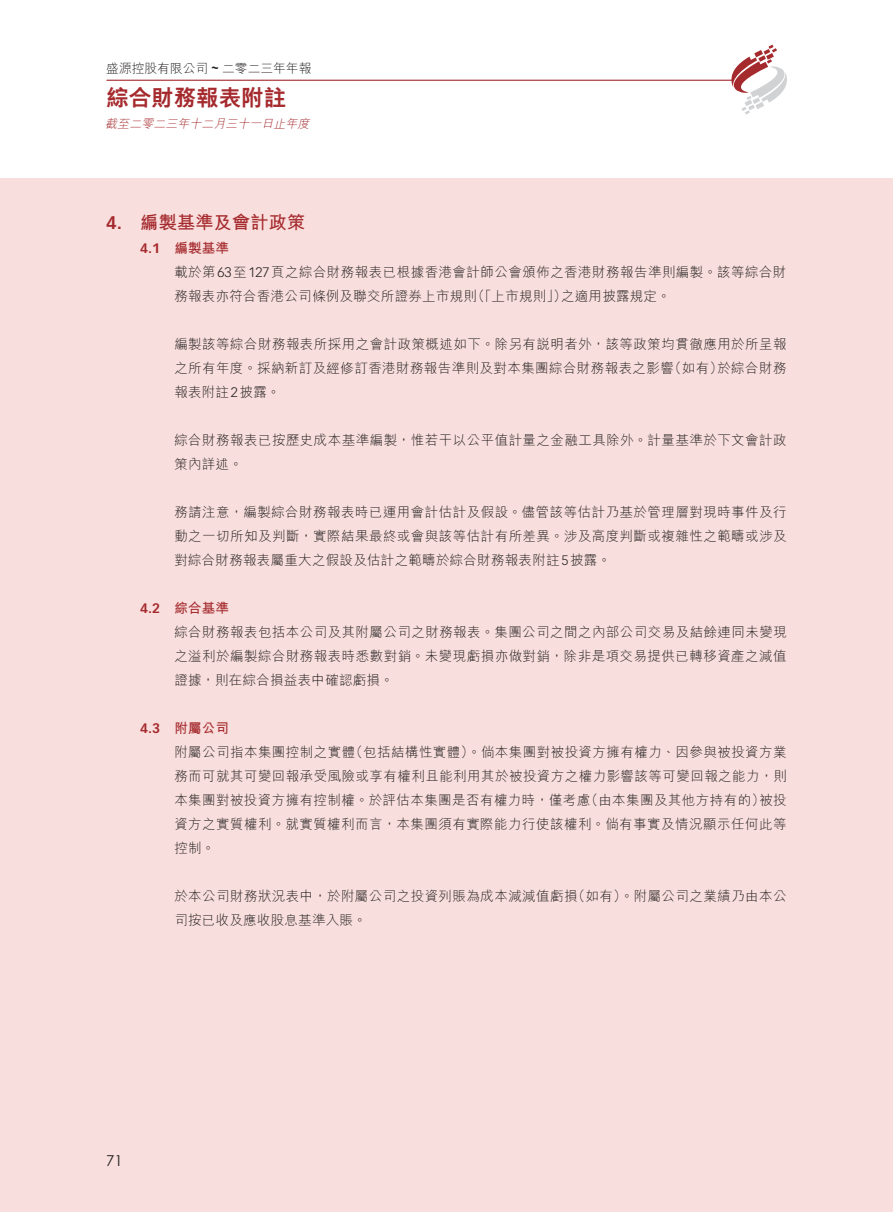
<style>
.page{position:relative;width:893px;height:1212px;background:#fff}
.page>*{position:absolute;margin:0;border:0;box-sizing:border-box;transform-origin:0 0}
.t1{font:800 22.5px "M Hei HK";color:#a52a2e}
.t2{font:700 18px "M Hei HK";letter-spacing:.02em;color:#a52a2e}
.t3{font:700 18px "Vectora LT Std";color:#a52a2e}
.t4{font:15px "Century Gothic";color:#231f20}
.t5{font:300 13.5px/24px "M Hei HK";letter-spacing:.035em;color:#231f20}
.t6{font:700 13.5px "M Hei HK";letter-spacing:.02em;color:#a52a2e}
.t7{font:700 13.5px "Vectora LT Std";color:#a52a2e}
.t8{font:300 12.75px "M Hei HK";color:#231f20}
.t9{font:italic 300 12px "M Hei HK";color:#a52a2e}
.s1{font-family:"Century Gothic";font-weight:700;font-size:12px}
.s2{font-family:"Vectora LT Std"}
</style>
<div class="page">
<div style="left:0;top:179px;width:893px;height:1033px;background:#f8dedc"></div>
<hr style="left:107px;top:80px;width:625px;height:1px;background:#a52a2e">
<svg style="left:722px;top:45px;width:65px;height:70px"></svg>
<p class="t8" style="left:106px;top:62px;width:207px">盛源控股有限公司 <span class="s1">~</span> 二零二三年年報</p>
<h1 class="t1" style="left:106px;top:87px;width:181px">綜合財務報表附註</h1>
<p class="t9" style="left:105px;top:117px;width:208px">截至二零二三年十二月三十一日止年度</p>
<h2 class="t3" style="left:106px;top:211px;width:17px">4.</h2>
<h2 class="t2" style="left:140px;top:209px;width:166px">編製基準及會計政策</h2>
<p class="t7" style="left:140px;top:240px;width:21px">4.1</p>
<p class="t7" style="left:140px;top:600px;width:21px">4.2</p>
<p class="t7" style="left:140px;top:720px;width:21px">4.3</p>
<p class="t6" style="left:174px;top:238px;width:56px">編製基準</p>
<p class="t5" style="left:561px;top:260px;width:227px;text-indent:-387px">載於第<span class="s2">63</span>至<span class="s2">127</span>頁之綜合財務報表已根據香港會計師公會頒佈之香港財務報告準則編製。該等綜合財之適用披露規定。</p>
<p class="t5" style="left:471px;top:284px;width:97px">（「上市規則」）</p>
<p class="t5" style="left:174px;top:284px;width:304px">務報表亦符合香港公司條例及聯交所證券上市規則</p>
<p class="t5" style="left:174px;top:332px;width:614px;text-align:right">編製該等綜合財務報表所採用之會計政策概述如下。除另有說明者外，該等政策均貫徹應用於所呈報於綜合財務</p>
<p class="t5" style="left:668px;top:356px;width:56px">（如有）</p>
<p class="t5" style="left:174px;top:356px;width:501px">之所有年度。採納新訂及經修訂香港財務報告準則及對本集團綜合財務報表之影響報表附註<span class="s2">2</span>披露。</p>
<p class="t5" style="left:174px;top:428px;width:614px">綜合財務報表已按歷史成本基準編製，惟若干以公平值計量之金融工具除外。計量基準於下文會計政策內詳述。</p>
<p class="t5" style="left:174px;top:500px;width:614px;text-align:justify">務請注意，編製綜合財務報表時已運用會計估計及假設。儘管該等估計乃基於管理層對現時事件及行動之一切所知及判斷，實際結果最終或會與該等估計有所差異。涉及高度判斷或複雜性之範疇或涉及對綜合財務報表屬重大之假設及估計之範疇於綜合財務報表附註<span class="s2">5</span>披露。</p>
<p class="t6" style="left:174px;top:598px;width:56px">綜合基準</p>
<p class="t5" style="left:174px;top:620px;width:614px;text-align:justify">綜合財務報表包括本公司及其附屬公司之財務報表。集團公司之間之內部公司交易及結餘連同未變現之溢利於編製綜合財務報表時悉數對銷。未變現虧損亦做對銷，除非是項交易提供已轉移資產之減值證據，則在綜合損益表中確認虧損。</p>
<p class="t6" style="left:174px;top:718px;width:56px">附屬公司</p>
<p class="t5" style="left:350px;top:740px;width:439px">（包括結構性實體）。倘本集團對被投資方擁有權力、因參與被投資方業</p>
<p class="t5" style="left:174px;top:740px;width:182px">附屬公司指本集團控制之實體</p>
<p class="t5" style="left:174px;top:764px;width:614px">務而可就其可變回報承受風險或享有權利且能利用其於被投資方之權力影響該等可變回報之能力，則</p>
<p class="t5" style="left:759px;top:788px;width:29px">被投</p>
<p class="t5" style="left:174px;top:788px;width:614px">本集團對被投資方擁有控制權。於評估本集團是否有權力時，僅考慮<br>資方之實質權利。就實質權利而言，本集團須有實際能力行使該權利。倘有事實及情況顯示任何此等控制。</p>
<p class="t5" style="left:572px;top:884px;width:216px">（如有）。附屬公司之業績乃由本公</p>
<p class="t5" style="left:585px;top:788px;width:182px">（由本集團及其他方持有的）</p>
<p class="t5" style="left:174px;top:884px;width:405px">於本公司財務狀況表中，於附屬公司之投資列賬為成本減減值虧損司按已收及應收股息基準入賬。</p>
<p class="t4" style="left:106px;top:1150px;width:18px">71</p>
</div>
